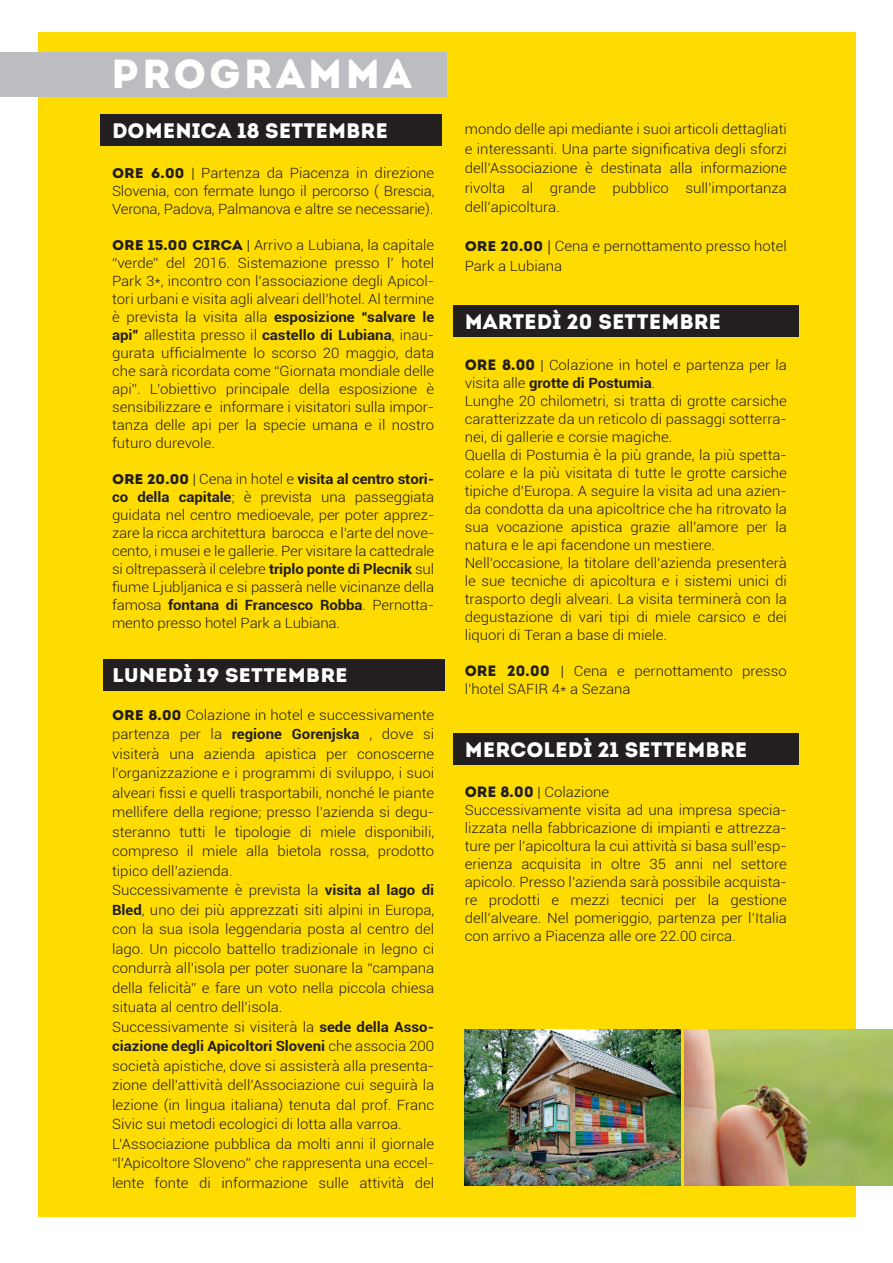
<style>
.page{position:relative;width:893px;height:1263px;background:#fff}
.page>*{position:absolute;margin:0;border:0;box-sizing:border-box;transform-origin:0 0}
.t1{font:40.5px "Intro";letter-spacing:.07em;color:#fff}
.t2{font:21px "Intro";color:#fff}
.t3{font:19.8px "Intro";color:#fff;scale:1.06 1}
.t4{font:300 14.1px/18px "Roboto";color:#231f20;scale:1.06 1}
.s1{font-family:"Intro";font-weight:400}
.s2{font-weight:700}
.s3{font-family:"Myriad Pro";font-weight:400}
.s4{font-family:"Intro";font-weight:400;font-size:15px}
</style>
<div class="page">
<div style="left:38px;top:33px;width:817px;height:1184px;background:#ffdc01"></div>
<div style="left:100px;top:114px;width:342px;height:32px;background:#231f20"></div>
<div style="left:104px;top:659px;width:341px;height:32px;background:#231f20"></div>
<div style="left:453px;top:306px;width:346px;height:31px;background:#231f20"></div>
<div style="left:453px;top:733px;width:346px;height:31px;background:#231f20"></div>
<div style="left:0;top:53px;width:446px;height:44px;background:#bcbdc0"></div>
<img style="left:465px;top:1030px;width:216px;height:156px">
<img style="left:685px;top:1030px;width:207px;height:156px">
<h1 class="t1" style="left:111px;top:50px;width:302px">PROGRAMMA</h1>
<h2 class="t2" style="left:112px;top:118px;width:277px">DOMENICA 18 SETTEMBRE</h2>
<p class="t4" style="left:112px;top:164px;width:306px;text-align:justify"><span class="s1">ORE 6.00</span> | Partenza da Piacenza in direzione Slovenia, con fermate lungo il percorso ( Brescia, Verona, Padova, Palmanova e altre se necessarie).</p>
<p class="t4" style="left:112px;top:236px;width:306px;text-align:justify"><span class="s1">ORE 15.00 CIRCA</span> | Arrivo a Lubiana, la capitale “verde” del 2016. Sistemazione presso l’ hotel Park 3*, incontro con l’associazione degli Apicol&shy;tori urbani e visita agli alveari dell’hotel. Al termine è prevista la visita alla <span class="s2">esposizione “salvare le api”</span> allestita presso il <span class="s2">castello di Lubiana</span>, inau&shy;gurata ufficialmente lo scorso 20 maggio, data che sarà ricordata come “Giornata mondiale delle api”. L’obiettivo principale della esposizione è sensibilizzare e informare i visitatori sulla impor&shy;tanza delle api per la specie umana e il nostro futuro durevole.</p>
<p class="t4" style="left:112px;top:471px;width:306px;text-align:justify"><span class="s1">ORE 20.00</span> | Cena in hotel e <span class="s2">visita al centro stori&shy;co della capitale</span>; è prevista una passeggiata guidata nel centro medioevale, per poter apprez&shy;zare la ricca architettura barocca e l’arte del nove&shy;cento, i musei e le gallerie. Per visitare la cattedrale si oltrepasserà il celebre <span class="s2">triplo ponte di Plecnik</span> sul fiume Ljubljanica e si passerà nelle vicinanze della famosa <span class="s2">fontana di Francesco Robba</span>. Pernotta&shy;mento presso hotel Park a Lubiana.</p>
<h3 class="t3" style="left:112px;top:663px;width:224px">LUNEDÌ 19 SETTEMBRE</h3>
<p class="t4" style="left:112px;top:705px;width:305px;line-height:19.5px"><span class="s1">ORE 8.00</span> Colazione in hotel e successivamente partenza per la <span class="s2">regione Gorenjska</span> , dove si visiterà una azienda apistica per conoscerne l’organizzazione e i programmi di sviluppo, i suoi alveari fissi e quelli trasportabili, nonché le piante mellifere della regione; presso l’azienda si degu&shy;steranno tutti le tipologie di miele disponibili, compreso il miele alla bietola rossa, prodotto tipico dell’azienda.<br>Successivamente è prevista la <span class="s2">visita al lago di Bled</span>, uno dei più apprezzati siti alpini in Europa, con la sua isola leggendaria posta al centro del lago. Un piccolo battello tradizionale in legno ci condurrà all’isola per poter suonare la “campana della felicità” e fare un voto nella piccola chiesa situata al centro dell’isola.<br>Successivamente si visiterà la <span class="s2">sede della Asso&shy;ciazione degli Apicoltori Sloveni</span> che associa 200 società apistiche, dove si assisterà alla presenta&shy;zione dell’attività dell’Associazione cui seguirà la lezione (in lingua italiana) tenuta dal prof. Franc Sivic sui metodi ecologici di lotta alla varroa.<br>L’Associazione pubblica da molti anni il giornale “l’Apicoltore Sloveno” che rappresenta una eccel&shy;lente fonte di informazione sulle attività del</p>
<p class="t4" style="left:465px;top:120px;width:305px;line-height:19.5px;text-align:justify">mondo delle api mediante i suoi articoli dettagliati e interessanti. Una parte significativa degli sforzi dell’Associazione è destinata alla informazione rivolta al grande pubblico sull’importanza dell’apicoltura.</p>
<p class="t4" style="left:465px;top:237px;width:305px;line-height:19.5px"><span class="s1">ORE 20.00</span> <span class="s3">|</span> Cena e pernottamento presso hotel<br>Park a Lubiana</p>
<h2 class="t2" style="left:465px;top:309px;width:258px">MARTEDÌ 20 SETTEMBRE</h2>
<p class="t4" style="left:465px;top:356px;width:305px"><span class="s4">ORE 8.00</span> | Colazione in hotel e partenza per la visita alle <span class="s2">grotte di Postumia</span>.<br>Lunghe 20 chilometri, si tratta di grotte carsiche caratterizzate da un reticolo di passaggi sotterra&shy;nei, di gallerie e corsie magiche.<br>Quella di Postumia è la più grande, la più spetta&shy;colare e la più visitata di tutte le grotte carsiche tipiche d’Europa. A seguire la visita ad una azien&shy;da condotta da una apicoltrice che ha ritrovato la sua vocazione apistica grazie all’amore per la natura e le api facendone un mestiere.<br>Nell’occasione, la titolare dell’azienda presenterà le sue tecniche di apicoltura e i sistemi unici di trasporto degli alveari. La visita terminerà con la degustazione di vari tipi di miele carsico e dei liquori di Teran a base di miele.</p>
<p class="t4" style="left:465px;top:662px;width:305px"><span class="s4">ORE 20.00</span> | Cena e pernottamento presso l’hotel SAFIR 4* a Sezana</p>
<h2 class="t2" style="left:465px;top:737px;width:284px">MERCOLEDÌ 21 SETTEMBRE</h2>
<p class="t4" style="left:465px;top:784px;width:305px"><span class="s4">ORE 8.00</span> | Colazione<br>Successivamente visita ad una impresa specia&shy;lizzata nella fabbricazione di impianti e attrezza&shy;ture per l’apicoltura la cui attività si basa sull’esp&shy;erienza acquisita in oltre 35 anni nel settore apicolo. Presso l’azienda sarà possibile acquista&shy;re prodotti e mezzi tecnici per la gestione dell’alveare. Nel pomeriggio, partenza per l’Italia con arrivo a Piacenza alle ore 22.00 circa.</p>
</div>
